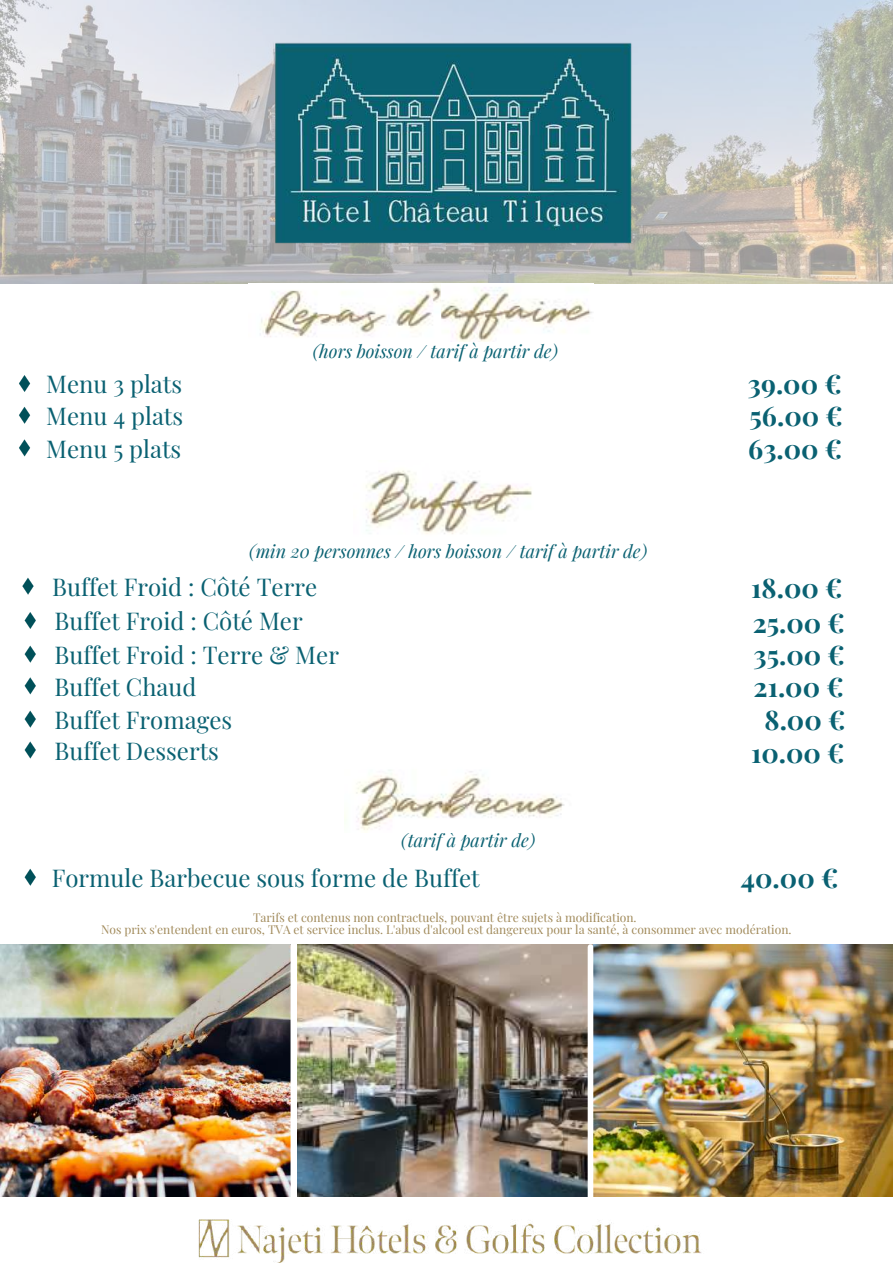
<style>
.page{position:relative;width:893px;height:1264px;background:#fff}
.page>*{position:absolute;margin:0;border:0;box-sizing:border-box;transform-origin:0 0}
.t1{font:700 27px/32.7px "Playfair Display";color:#0a6172}
.t2{font:24px/32.2px "Playfair Display";color:#0a6172}
.t3{font:italic 18px "Playfair Display";color:#0a6172}
.t4{font:12px/12px "Playfair Display";color:#a18a5a;text-align:center}
</style>
<div class="page">
<img style="left:297px;top:944px;width:595px;height:252px">
<img style="left:0;top:944px;width:291px;height:251px">
<div style="left:290px;top:945px;width:6px;height:317px;background:#fff"></div>
<div style="left:587px;top:947px;width:6px;height:315px;background:#fff"></div>
<svg style="left:19px;top:375px;width:11px;height:17px"></svg>
<svg style="left:19px;top:407px;width:11px;height:16px"></svg>
<svg style="left:19px;top:439px;width:11px;height:17px"></svg>
<svg style="left:22px;top:577px;width:12px;height:17px"></svg>
<svg style="left:25px;top:677px;width:11px;height:17px"></svg>
<svg style="left:25px;top:612px;width:11px;height:17px"></svg>
<svg style="left:25px;top:645px;width:11px;height:17px"></svg>
<svg style="left:25px;top:868px;width:11px;height:17px"></svg>
<img style="left:0;top:0;width:892px;height:283px">
<img style="left:271px;top:14px;width:363px;height:254px">
<svg style="left:25px;top:710px;width:11px;height:17px"></svg>
<svg style="left:25px;top:741px;width:11px;height:17px"></svg>
<img style="left:260px;top:284px;width:332px;height:58px">
<img style="left:366px;top:470px;width:166px;height:64px">
<img style="left:344px;top:770px;width:220px;height:61px">
<img style="left:181px;top:1190px;width:531px;height:72px">
<h2 class="t2" style="left:46px;top:367px;width:138px;text-align:justify">Menu 3 plats Menu 4 plats Menu 5 plats</h2>
<h3 class="t3" style="left:313px;top:338px;width:247px">(hors boisson / tarif à partir de)</h3>
<h3 class="t3" style="left:249px;top:538px;width:399px">(min 20 personnes / hors boisson / tarif à partir de)</h3>
<h2 class="t2" style="left:52px;top:569px;width:266px">Buffet Froid : Côté Terre</h2>
<h2 class="t2" style="left:55px;top:603px;width:286px;line-height:33.6px">Buffet Froid : Côté Mer<br>Buffet Froid : Terre &amp; Mer</h2>
<h2 class="t2" style="left:55px;top:669px;width:143px">Buffet Chaud</h2>
<h2 class="t2" style="left:55px;top:703px;width:179px;line-height:30.9px">Buffet Fromages<br>Buffet Desserts</h2>
<h3 class="t3" style="left:401px;top:827px;width:135px">(tarif à partir de)</h3>
<h1 class="t1" style="left:747px;top:367px;width:95px">39.00 €</h1>
<h1 class="t1" style="left:748px;top:398px;width:96px">56.00 €<br>63.00 €</h1>
<h1 class="t1" style="left:751px;top:570px;width:93px">18.00 €</h1>
<h1 class="t1" style="left:752px;top:606px;width:94px;line-height:31.7px">25.00 €<br>35.00 €</h1>
<h1 class="t1" style="left:753px;top:669px;width:92px">21.00 €</h1>
<h1 class="t1" style="left:751px;top:702px;width:96px;text-align:center">8.00 €<br>10.00 €</h1>
<h2 class="t2" style="left:52px;top:860px;width:429px">Formule Barbecue sous forme de Buffet</h2>
<h1 class="t1" style="left:741px;top:860px;width:99px">40.00 €</h1>
<p class="t4" style="left:101px;top:911px;width:692px">Tarifs et contenus non contractuels, pouvant être sujets à modification.<br>Nos prix s'entendent en euros, TVA et service inclus. L'abus d'alcool est dangereux pour la santé, à consommer avec modération.</p>
</div>
